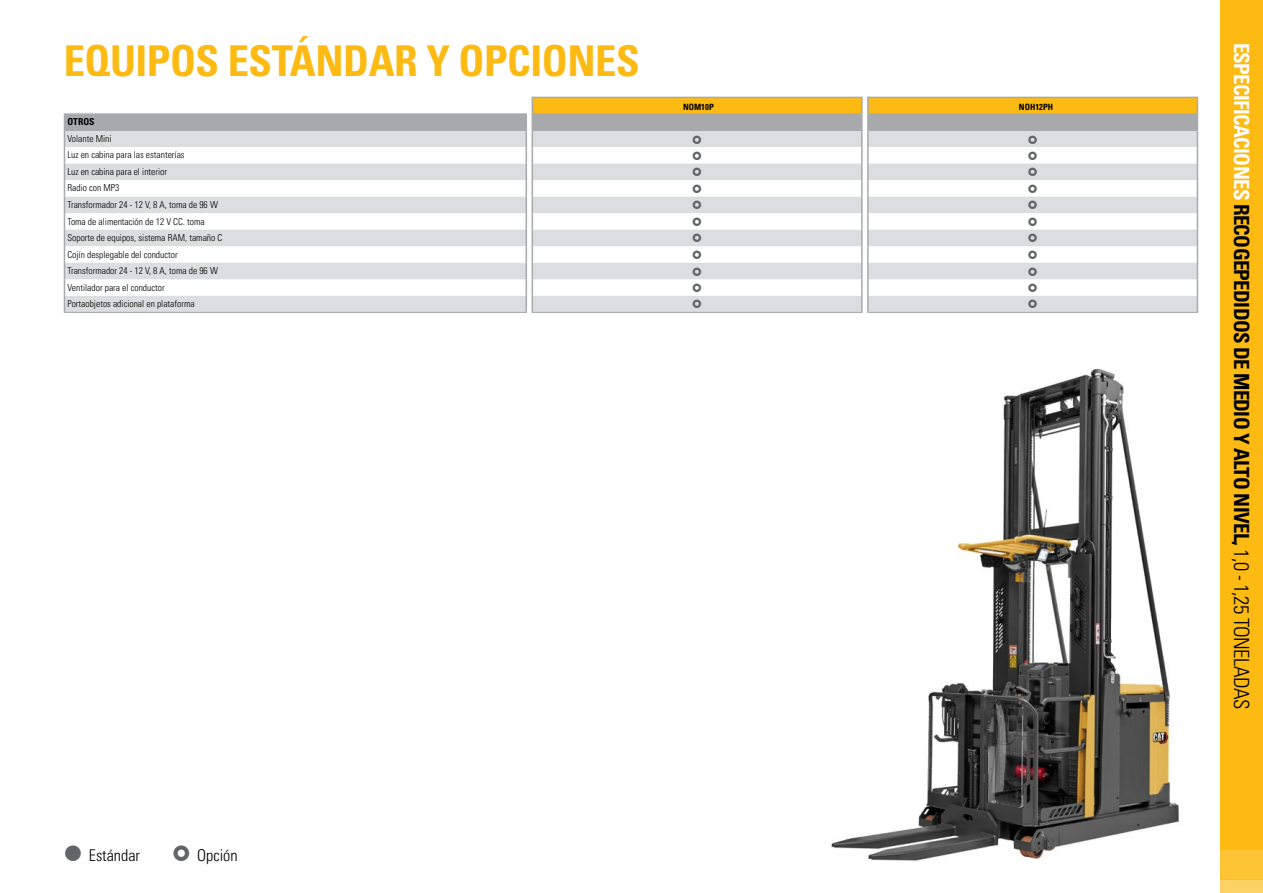
<style>
.page{position:relative;width:1263px;height:893px;background:#fff}
.page>*{position:absolute;margin:0;border:0;box-sizing:border-box;transform-origin:0 0}
.t1{font:42.45px "Univers LTCYR 67 Bold Cond";letter-spacing:-.01em;color:#fdba12}
.t2{font:20.85px "Univers LTCYR 67 Bold Cond";letter-spacing:-.03em;color:#000}
.t3{font:16.2px "Univers LTCYR 47 Light Cond";color:#000}
.t4{font:9.6px/16.5px "Univers LTCYR 47 Light Cond";color:#000}
.t5{font:9.6px "Univers LTCYR 67 Bold Cond";color:#000}
.t6{font:8.7px "Univers LTCYR 67 Bold Cond";color:#000}
.s1{color:#fff}
.s2{font-family:"Univers LTCYR 47 Light Cond"}
</style>
<div class="page">
<hr style="left:532px;top:97px;width:331px;height:1px;background:#a7a9ac">
<hr style="left:867px;top:97px;width:331px;height:1px;background:#a7a9ac">
<hr style="left:64px;top:312px;width:463px;height:1px;background:#a7a9ac">
<hr style="left:532px;top:312px;width:331px;height:1px;background:#a7a9ac">
<hr style="left:867px;top:312px;width:331px;height:1px;background:#a7a9ac">
<div style="left:1220px;top:0;width:43px;height:849px;background:#fdba12"></div>
<div style="left:1220px;top:849px;width:43px;height:30px;background:#fdc436"></div>
<div style="left:1220px;top:879px;width:43px;height:14px;background:#fdd265"></div>
<img style="left:831px;top:368px;width:348px;height:493px">
<svg style="left:64px;top:98px;width:1134px;height:214px"></svg>
<h1 class="t1" style="left:64px;top:35px;width:577px">EQUIPOS ESTÁNDAR Y OPCIONES</h1>
<p class="t5" style="left:67px;top:116px;width:29px">OTROS</p>
<p class="t4" style="left:67px;top:130px;width:156px">Volante Mini<br>Luz en cabina para las estanterías<br>Luz en cabina para el interior<br>Radio con MP3<br>Transformador 24 - 12 V, 8 A, toma de 96 W<br>Toma de alimentación de 12 V CC. toma<br>Soporte de equipos, sistema RAM, tamaño C<br>Cojín desplegable del conductor<br>Transformador 24 - 12 V, 8 A, toma de 96 W<br>Ventilador para el conductor<br>Portaobjetos adicional en plataforma</p>
<p class="t6" style="left:683px;top:101px;width:32px">NOM10P</p>
<p class="t6" style="left:1019px;top:101px;width:36px">NOH12PH</p>
<h3 class="t3" style="left:89px;top:844px;width:53px">Estándar</h3>
<h3 class="t3" style="left:197px;top:844px;width:42px">Opción</h3>
<h2 class="t2" style="left:1254px;top:43px;width:668px;rotate:90deg"><span class="s1">ESPECIFICACIONES</span> RECOGEPEDIDOS DE MEDIO Y ALTO NIVEL, <span class="s2">1,0 - 1,25 TONELADAS</span></h2>
</div>
